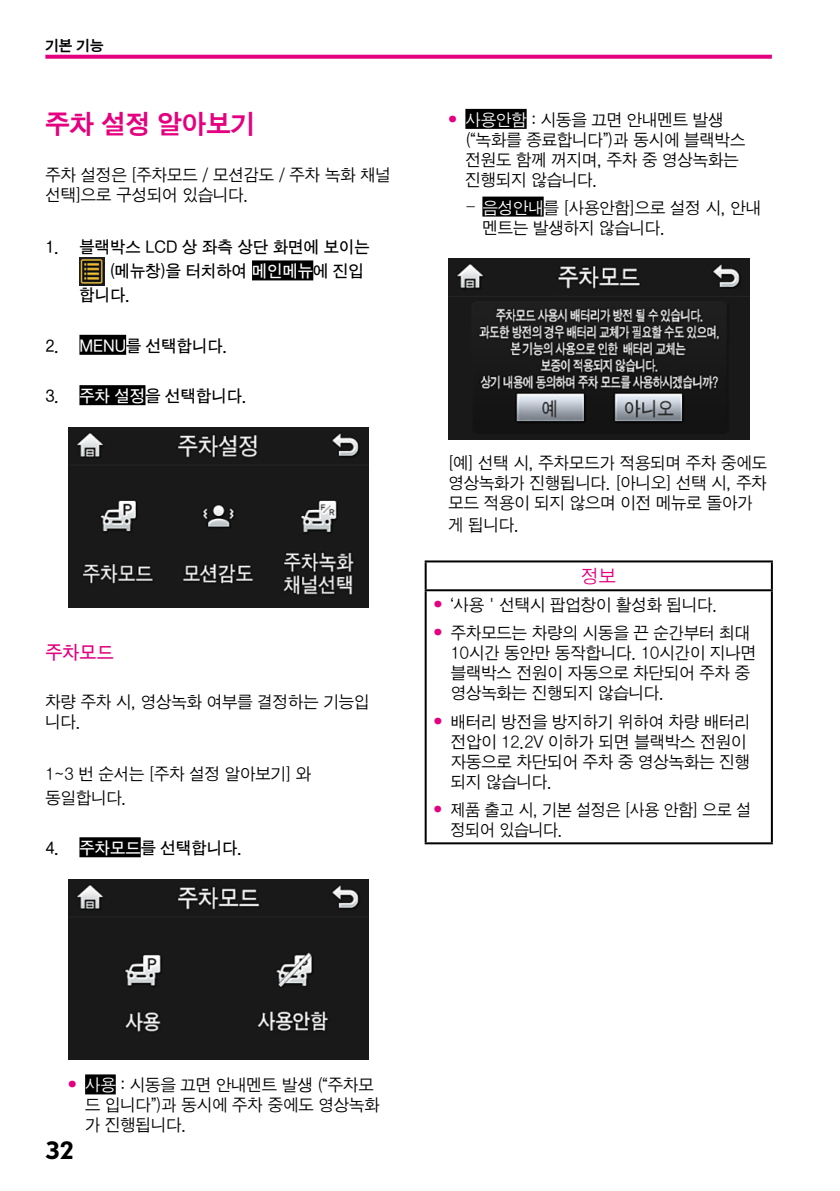
<style>
.page{position:relative;width:840px;height:1191px;background:#fff}
.page>*{position:absolute;margin:0;border:0;box-sizing:border-box;transform-origin:0 0}
.t1{font:27px "SD Gothic c Bd";color:#e4007f}
.t2{font:700 24px "Nobel";color:#000}
.t3{font:19px "SD Gothic b Md";color:#e4007f}
.t4{font:19px "SD Gothic a Lt";color:#e4007f}
.t5{font:17px/20px "SD Gothic a Lt";color:#000}
.t6{font:17px "SD Gothic b Md";color:#000}
.t7{font:17px/20px "SD Gothic a Lt";color:#000;scale:.96 1}
.t8{font:15px "SD Gothic c Bd";color:#000}
.s1{color:#fff}
.s2{font-family:"Gulim";color:#e4007f}
.s3{font-family:"Gulim"}
</style>
<div class="page">
<svg style="left:45px;top:55px;width:726px;height:4px;background:#e51288"></svg>
<div style="left:252px;top:260px;width:61px;height:20px;background:#000"></div>
<div style="left:79px;top:335px;width:47px;height:20px;background:#000"></div>
<div style="left:79px;top:385px;width:66px;height:20px;background:#000"></div>
<div style="left:79px;top:837px;width:62px;height:20px;background:#000"></div>
<div style="left:85px;top:1074px;width:31px;height:20px;background:#000"></div>
<img style="left:79px;top:257px;width:26px;height:28px">
<img style="left:68px;top:427px;width:301px;height:181px">
<img style="left:68px;top:879px;width:301px;height:181px">
<div style="left:465px;top:109px;width:61px;height:20px;background:#000"></div>
<div style="left:482px;top:197px;width:61px;height:20px;background:#000"></div>
<img style="left:448px;top:259px;width:300px;height:180px">
<hr style="left:424px;top:560px;width:348px;height:2px;background:#000">
<hr style="left:424px;top:562px;width:2px;height:27px;background:#000">
<hr style="left:770px;top:562px;width:2px;height:27px;background:#000">
<hr style="left:424px;top:589px;width:348px;height:2px;background:#000">
<hr style="left:424px;top:591px;width:2px;height:251px;background:#000">
<hr style="left:770px;top:591px;width:2px;height:251px;background:#000">
<hr style="left:424px;top:842px;width:348px;height:2px;background:#000">
<p class="t8" style="left:45px;top:38px;width:60px">기본 기능</p>
<h1 class="t1" style="left:45px;top:110px;width:211px">주차 설정 알아보기</h1>
<p class="t5" style="left:45px;top:165px;width:347px">주차 설정은 [주차모드 / 모션감도 / 주차 녹화 채널 선택]으로 구성되어 있습니다.</p>
<p class="t6" style="left:45px;top:239px;width:325px">1. 블랙박스 LCD 상 좌측 상단 화면에 보이는</p>
<p class="t6" style="left:110px;top:263px;width:255px">(메뉴창)을 터치하여 <span class="s1">메인메뉴</span>에 진입</p>
<p class="t6" style="left:79px;top:287px;width:52px">합니다.</p>
<p class="t6" style="left:45px;top:337px;width:183px">2. <span class="s1">MENU</span>를 선택합니다.</p>
<p class="t6" style="left:45px;top:387px;width:203px">3. <span class="s1">주차 설정</span>을 선택합니다.</p>
<p class="t3" style="left:45px;top:643px;width:70px">주차모드</p>
<p class="t5" style="left:45px;top:691px;width:325px">차량 주차 시, 영상녹화 여부를 결정하는 기능입 니다.</p>
<p class="t5" style="left:45px;top:762px;width:267px;line-height:24px">1~3 번 순서는 [주차 설정 알아보기] 와 동일합니다.</p>
<p class="t6" style="left:45px;top:839px;width:198px">4. <span class="s1">주차모드</span>를 선택합니다.</p>
<p class="t5" style="left:465px;top:110px;width:281px;text-indent:-17px"><span class="s2">٢</span> <span class="s1">사용안함</span> : 시동을 끄면 안내멘트 발생 (“녹화를 종료합니다”)과 동시에 블랙박스 전원도 함께 꺼지며, 주차 중 영상녹화는 진행되지 않습니다.</p>
<p class="t5" style="left:482px;top:197px;width:280px;text-indent:-17px"><span class="s3">-</span> <span class="s1">음성안내</span>를 [사용안함]으로 설정 시, 안내 멘트는 발생하지 않습니다.</p>
<p class="t5" style="left:448px;top:452px;width:320px;text-align:justify">[예] 선택 시, 주차모드가 적용되며 주차 중에도 영상녹화가 진행됩니다. [아니오] 선택 시, 주차 모드 적용이 되지 않으며 이전 메뉴로 돌아가</p>
<p class="t5" style="left:448px;top:514px;width:72px">게 됩니다.</p>
<p class="t4" style="left:581px;top:567px;width:36px">정보</p>
<p class="t5" style="left:433px;top:590px;width:318px;line-height:28.6px"><span class="s2">٢</span> ‘사용＇선택시 팝업창이 활성화 됩니다.<br><span class="s2">٢</span> 주차모드는 차량의 시동을 끈 순간부터 최대</p>
<p class="t5" style="left:450px;top:643px;width:307px">10시간 동안만 동작합니다. 10시간이 지나면 블랙박스 전원이 자동으로 차단되어 주차 중 영상녹화는 진행되지 않습니다.</p>
<p class="t5" style="left:450px;top:711px;width:301px;text-indent:-17px"><span class="s2">٢</span> 배터리 방전을 방지하기 위하여 차량 배터리 전압이 12.2V 이하가 되면 블랙박스 전원이 자동으로 차단되어 주차 중 영상녹화는 진행 되지 않습니다.</p>
<p class="t7" style="left:450px;top:800px;width:314px;text-indent:-17px"><span class="s2">٢</span> 제품 출고 시, 기본 설정은 [사용 안함] 으로 설 정되어 있습니다.</p>
<p class="t5" style="left:85px;top:1075px;width:296px;text-indent:-17px"><span class="s2">٢</span> <span class="s1">사용</span> : 시동을 끄면 안내멘트 발생 (“주차모 드 입니다”)과 동시에 주차 중에도 영상녹화 가 진행됩니다.</p>
<h2 class="t2" style="left:45px;top:1136px;width:30px">32</h2>
</div>
